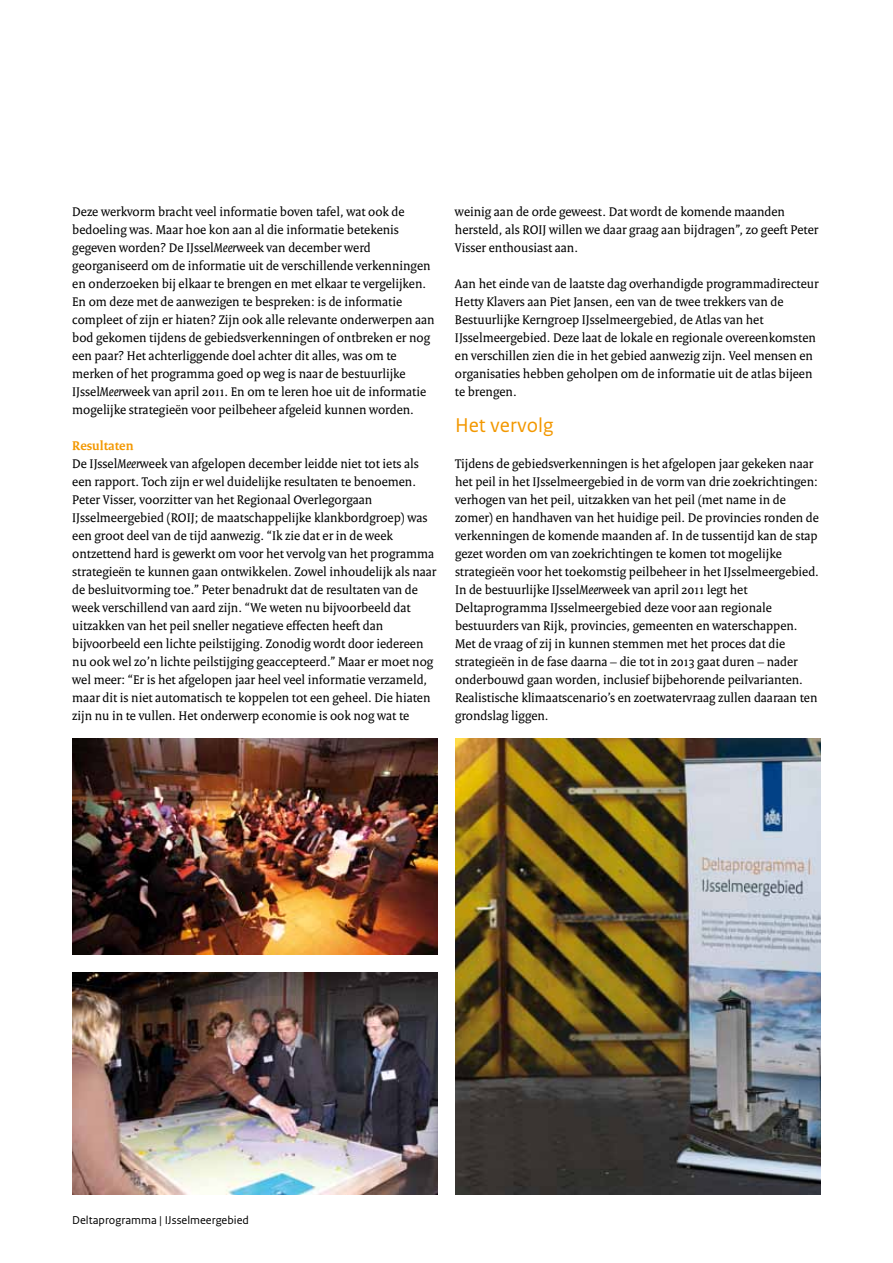
<style>
.page{position:relative;width:893px;height:1263px;background:#fff}
.page>*{position:absolute;margin:0;border:0;box-sizing:border-box;transform-origin:0 0}
.t1{font:21px "Rijksoverheid Sans Text";color:#f39800}
.t2{font:13.5px/18px "Rijksoverheid Serif";color:#000}
.t3{font:12px "Rijksoverheid Sans Text";color:#000}
.s1{font-style:italic}
.s2{font-weight:700;color:#f39800}
</style>
<div class="page">
<img style="left:72px;top:738px;width:366px;height:216px">
<img style="left:72px;top:972px;width:366px;height:223px">
<img style="left:455px;top:738px;width:366px;height:457px">
<p class="t2" style="left:72px;top:203px;width:364px">Deze werkvorm bracht veel informatie boven tafel, wat ook de bedoeling was. Maar hoe kon aan al die informatie betekenis gegeven worden? De IJssel<span class="s1">Meer</span>week van december werd georganiseerd om de informatie uit de verschillende verkenningen en onderzoeken bij elkaar te brengen en met elkaar te vergelijken.<br>En om deze met de aanwezigen te bespreken: is de informatie compleet of zijn er hiaten? Zijn ook alle relevante onderwerpen aan bod gekomen tijdens de gebiedsverkenningen of ontbreken er nog een paar? Het achterliggende doel achter dit alles, was om te merken of het programma goed op weg is naar de bestuurlijke IJssel<span class="s1">Meer</span>week van april 2011. En om te leren hoe uit de informatie mogelijke strategieën voor peilbeheer afgeleid kunnen worden.</p>
<p class="t2" style="left:72px;top:437px;width:366px"><span class="s2">Resultaten<br></span>De IJssel<span class="s1">Meer</span>week van afgelopen december leidde niet tot iets als een rapport. Toch zijn er wel duidelijke resultaten te benoemen.<br>Peter Visser, voorzitter van het Regionaal Overlegorgaan IJsselmeergebied (ROIJ; de maatschappelijke klankbordgroep) was een groot deel van de tijd aanwezig. “Ik zie dat er in de week ontzettend hard is gewerkt om voor het vervolg van het programma strategieën te kunnen gaan ontwikkelen. Zowel inhoudelijk als naar de besluitvorming toe.” Peter benadrukt dat de resultaten van de week verschillend van aard zijn. “We weten nu bijvoorbeeld dat uitzakken van het peil sneller negatieve effecten heeft dan bijvoorbeeld een lichte peilstijging. Zonodig wordt door iedereen nu ook wel zo’n lichte peilstijging geaccepteerd.” Maar er moet nog wel meer: “Er is het afgelopen jaar heel veel informatie verzameld, maar dit is niet automatisch te koppelen tot een geheel. Die hiaten zijn nu in te vullen. Het onderwerp economie is ook nog wat te</p>
<p class="t2" style="left:455px;top:202px;width:365px">weinig aan de orde geweest. Dat wordt de komende maanden hersteld, als ROIJ willen we daar graag aan bijdragen”, zo geeft Peter<br>Visser enthousiast aan.</p>
<p class="t2" style="left:455px;top:274px;width:365px">Aan het einde van de laatste dag overhandigde programmadirecteur Hetty Klavers aan Piet Jansen, een van de twee trekkers van de Bestuurlijke Kerngroep IJsselmeergebied, de Atlas van het IJsselmeergebied. Deze laat de lokale en regionale overeenkomsten en verschillen zien die in het gebied aanwezig zijn. Veel mensen en organisaties hebben geholpen om de informatie uit de atlas bijeen te brengen.</p>
<h1 class="t1" style="left:455px;top:413px;width:100px">Het vervolg</h1>
<p class="t2" style="left:455px;top:455px;width:365px">Tijdens de gebiedsverkenningen is het afgelopen jaar gekeken naar het peil in het IJsselmeergebied in de vorm van drie zoekrichtingen: verhogen van het peil, uitzakken van het peil (met name in de zomer) en handhaven van het huidige peil. De provincies ronden de verkenningen de komende maanden af. In de tussentijd kan de stap gezet worden om van zoekrichtingen te komen tot mogelijke strategieën voor het toekomstig peilbeheer in het IJsselmeergebied.<br>In de bestuurlijke IJssel<span class="s1">Meer</span>week van april 2011 legt het Deltaprogramma IJsselmeergebied deze voor aan regionale bestuurders van Rijk, provincies, gemeenten en waterschappen.<br>Met de vraag of zij in kunnen stemmen met het proces dat die strategieën in de fase daarna – die tot in 2013 gaat duren – nader onderbouwd gaan worden, inclusief bijbehorende peilvarianten.<br>Realistische klimaatscenario’s en zoetwatervraag zullen daaraan ten grondslag liggen.</p>
<p class="t3" style="left:72px;top:1213px;width:178px">Deltaprogramma | IJsselmeergebied</p>
</div>
